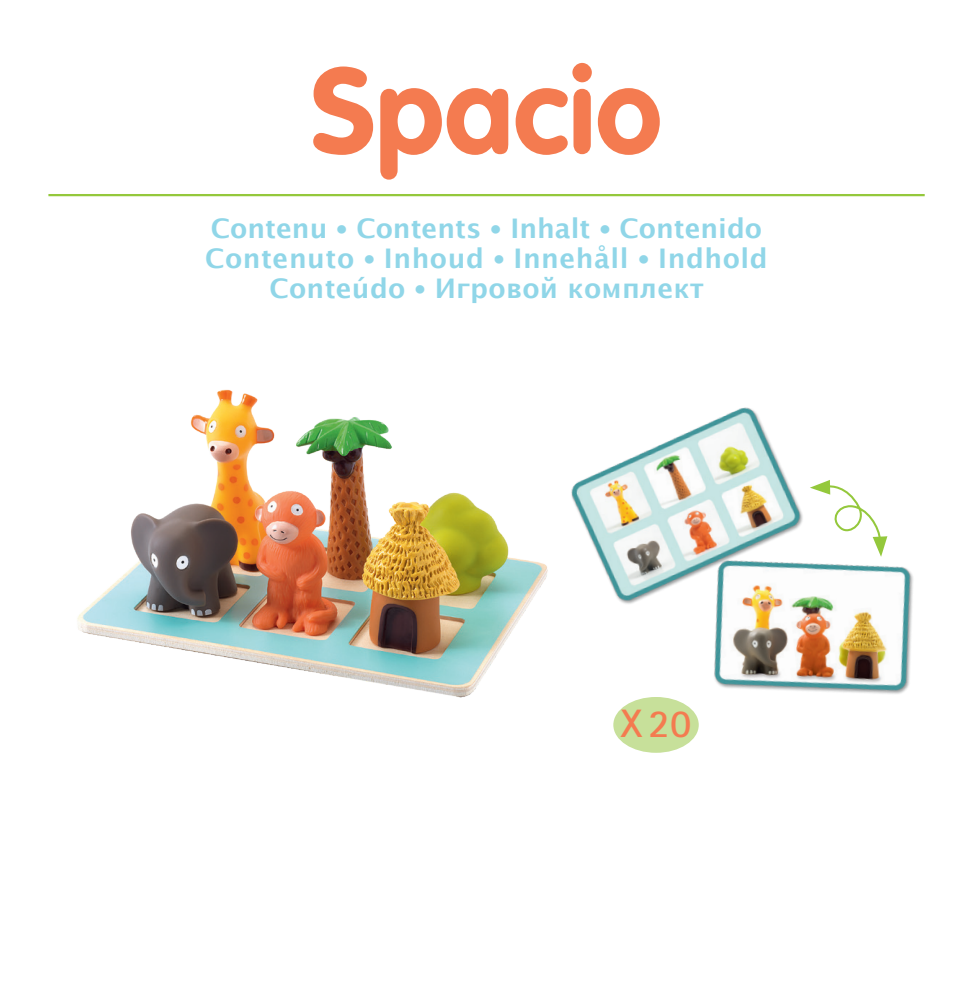
<style>
.page{position:relative;width:977px;height:984px;background:#fff}
.page>*{position:absolute;margin:0;border:0;box-sizing:border-box;transform-origin:0 0}
.t1{font:700 120px "VAG Rounded";color:#f47b50}
.t2{font:700 39.6px "Agfa Rotis Sans Serif";color:#f47b50}
.t3{font:700 27px/30px "Lucida Grande";letter-spacing:.01em;color:#90d6e8;text-align:center}
.s1{font-size:18px}
</style>
<div class="page">
<div style="left:613px;top:696px;width:85px;height:56px;background:#c7e09a;border-radius:50%"></div>
<img style="left:571px;top:407px;width:342px;height:321px">
<svg style="left:810px;top:479px;width:77px;height:77px"></svg>
<img style="left:77px;top:389px;width:471px;height:309px">
<hr style="left:48px;top:194px;width:876px;height:2px;background:#94c83c">
<h1 class="t1" style="left:311px;top:41px;width:353px">Spacio</h1>
<p class="t3" style="left:205px;top:213px;width:564px">Contenu <span class="s1">•</span> Contents <span class="s1">•</span> Inhalt <span class="s1">•</span> Contenido<br>Contenuto <span class="s1">•</span> Inhoud <span class="s1">•</span> Innehåll <span class="s1">•</span> Indhold<br>Conteúdo <span class="s1">•</span> Игровой комплект</p>
<h2 class="t2" style="left:620px;top:698px;width:72px">X 20</h2>
</div>
